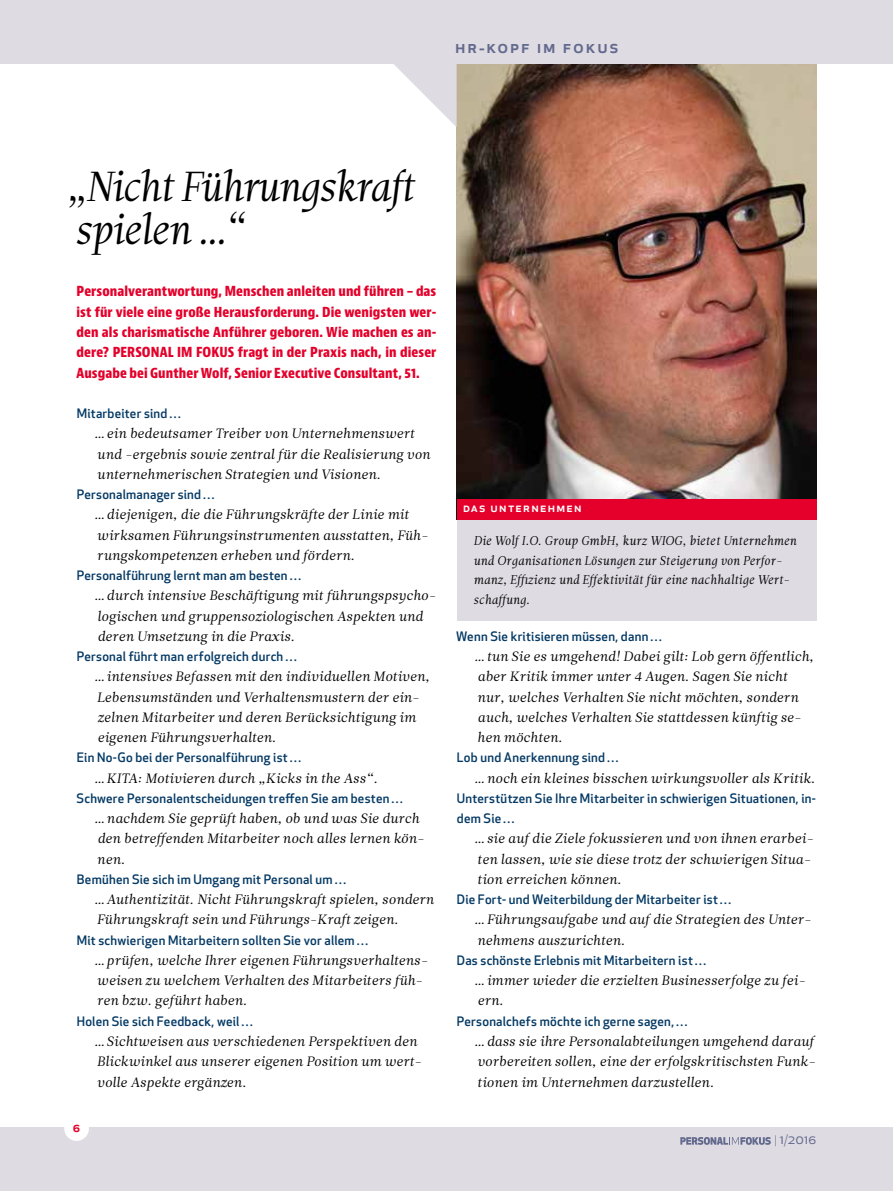
<style>
.page{position:relative;width:893px;height:1191px;background:#fff}
.page>*{position:absolute;margin:0;border:0;box-sizing:border-box;transform-origin:0 0}
.t1{font:41.7px/42.6px "Leitura Italic 1";letter-spacing:-.04em;color:#000}
.t2{font:500 18px "Apex New";letter-spacing:.1em;color:#636a8e}
.t3{font:15px "Apex New";color:#636a8e}
.t4{font:500 14.25px "Apex New";color:#e4002b}
.t5{font:13.5px/20.2px "Leitura News Italic 1";color:#000}
.t6{font:800 condensed 13.5px/20.2px "Bernino Sans";letter-spacing:.005em;color:#e4002b;text-align:justify}
.t7{font:500 12.75px/20.2px "Apex New";letter-spacing:.02em;color:#043964}
.t8{font:12.75px/19.5px "Leitura Italic 1";color:#000}
.t9{font:500 12.75px "Apex New";letter-spacing:.1em;color:#fff}
.s1{font-size:10.8px}
.s2{font-size:12px}
</style>
<div class="page">
<img style="left:457px;top:64px;width:359px;height:435px">
<div style="left:0;top:0;width:893px;height:64px;background:#dedbe2"></div>
<svg style="left:394px;top:64px;width:63px;height:63px"></svg>
<div style="left:457px;top:518px;width:359px;height:102px;background:#dedbe2"></div>
<div style="left:457px;top:499px;width:359px;height:20px;background:#e4002b"></div>
<div style="left:0;top:1127px;width:893px;height:64px;background:#dedbe2"></div>
<div style="left:65px;top:1117px;width:23px;height:23px;background:#fff;border-radius:50%"></div>
<div style="left:64px;top:1116px;width:25px;height:24px;border:2px solid #fff;border-radius:50%"></div>
<svg style="left:680px;top:1137px;width:91px;height:7px"></svg>
<h2 class="t2" style="left:455px;top:35px;width:165px">hr-kopf im fokus</h2>
<h1 class="t1" style="left:67px;top:166px;width:349px">„Nicht Führungskraft spielen …“</h1>
<p class="t6" style="left:77px;top:282px;width:361px">Personalverantwortung, Menschen anleiten und führen – das ist für viele eine große Herausforderung. Die wenigsten wer&shy;den als charismatische Anführer geboren. Wie machen es an&shy;dere? PERSONAL IM FOKUS fragt in der Praxis nach, in dieser Ausgabe bei Gunther Wolf, Senior Executive Consultant, 51.</p>
<p class="t7" style="left:77px;top:403px;width:106px">Mitarbeiter sind …</p>
<p class="t5" style="left:94px;top:424px;width:338px">…ein bedeutsamer Treiber von Unternehmenswert und -ergebnis sowie zentral für die Realisierung von unternehmerischen Strategien und Visionen.</p>
<p class="t7" style="left:77px;top:484px;width:140px">Personalmanager sind …</p>
<p class="t5" style="left:94px;top:505px;width:336px">…diejenigen, die die Führungskräfte der Linie mit wirksamen Führungsinstrumenten ausstatten, Füh&shy;rungskompetenzen erheben und fördern.</p>
<p class="t7" style="left:77px;top:565px;width:226px">Personalführung lernt man am besten …</p>
<p class="t5" style="left:94px;top:586px;width:343px">…durch intensive Beschäftigung mit führungspsycho&shy;logischen und gruppensoziologischen Aspekten und deren Umsetzung in die Praxis.</p>
<p class="t7" style="left:77px;top:646px;width:222px">Personal führt man erfolgreich durch …</p>
<p class="t5" style="left:94px;top:667px;width:337px">…intensives Befassen mit den individuellen Motiven, Lebensumständen und Verhaltensmustern der ein&shy;zelnen Mitarbeiter und deren Berücksichtigung im eigenen Führungsverhalten.</p>
<p class="t7" style="left:77px;top:747px;width:227px">Ein No-Go bei der Personalführung ist …</p>
<p class="t5" style="left:94px;top:768px;width:285px">…KITA: Motivieren durch „Kicks in the Ass“.</p>
<p class="t7" style="left:76px;top:788px;width:329px">Schwere Personalentscheidungen treffen Sie am besten …</p>
<p class="t5" style="left:94px;top:808px;width:332px">…nachdem Sie geprüft haben, ob und was Sie durch den betreffenden Mitarbeiter noch alles lernen kön&shy;nen.</p>
<p class="t7" style="left:77px;top:869px;width:272px">Bemühen Sie sich im Umgang mit Personal um …</p>
<p class="t5" style="left:94px;top:889px;width:341px">…Authentizität. Nicht Führungskraft spielen, sondern<br>Führungskraft sein und Führungs-Kraft zeigen.</p>
<p class="t7" style="left:77px;top:929px;width:294px">Mit schwierigen Mitarbeitern sollten Sie vor allem …</p>
<p class="t5" style="left:94px;top:950px;width:335px">…prüfen, welche Ihrer eigenen Führungsverhaltens&shy;weisen zu welchem Verhalten des Mitarbeiters füh&shy;ren bzw. geführt haben.</p>
<p class="t7" style="left:77px;top:1010px;width:178px">Holen Sie sich Feedback, weil …</p>
<p class="t5" style="left:94px;top:1031px;width:329px">…Sichtweisen aus verschiedenen Perspektiven den<br>Blickwinkel aus unserer eigenen Position um wert&shy;volle Aspekte ergänzen.</p>
<p class="t4" style="left:73px;top:1117px;width:9px">6</p>
<p class="t9" style="left:463px;top:499px;width:120px">das unternehmen</p>
<p class="t8" style="left:474px;top:531px;width:324px">Die Wolf I.O. Group GmbH, kurz WIOG, bietet Unternehmen und Organisationen Lösungen zur Steigerung von Perfor&shy;manz, Effizienz und Effektivität für eine nachhaltige Wert&shy;schaffung.</p>
<p class="t7" style="left:456px;top:626px;width:208px">Wenn Sie kritisieren müssen, dann …</p>
<p class="t5" style="left:474px;top:646px;width:341px">…tun Sie es umgehend! Dabei gilt: Lob gern öffentlich, aber Kritik immer unter 4 Augen. Sagen Sie nicht nur, welches Verhalten Sie nicht möchten, sondern auch, welches Verhalten Sie stattdessen künftig se&shy;hen möchten.</p>
<p class="t7" style="left:457px;top:747px;width:164px">Lob und Anerkennung sind …</p>
<p class="t5" style="left:474px;top:768px;width:342px">…noch ein kleines bisschen wirkungsvoller als Kritik.</p>
<p class="t7" style="left:457px;top:788px;width:361px">Unterstützen Sie Ihre Mitarbeiter in schwierigen Situationen, in&shy;dem Sie …</p>
<p class="t5" style="left:474px;top:829px;width:341px">…sie auf die Ziele fokussieren und von ihnen erarbei&shy;ten lassen, wie sie diese trotz der schwierigen Situa&shy;tion erreichen können.</p>
<p class="t7" style="left:457px;top:889px;width:277px">Die Fort- und Weiterbildung der Mitarbeiter ist …</p>
<p class="t5" style="left:474px;top:910px;width:339px">…Führungsaufgabe und auf die Strategien des Unter&shy;nehmens auszurichten.</p>
<p class="t7" style="left:457px;top:950px;width:252px">Das schönste Erlebnis mit Mitarbeitern ist …</p>
<p class="t5" style="left:474px;top:970px;width:333px">…immer wieder die erzielten Businesserfolge zu fei&shy;ern.</p>
<p class="t7" style="left:457px;top:1010px;width:233px">Personalchefs möchte ich gerne sagen, …</p>
<p class="t5" style="left:474px;top:1031px;width:343px">…dass sie ihre Personalabteilungen umgehend darauf vorbereiten sollen, eine der erfolgskritischsten Funk&shy;tionen im Unternehmen darzustellen.</p>
<p class="t3" style="left:775px;top:1129px;width:43px"><span class="s1">|</span> 1<span class="s2">/</span>2016</p>
</div>
